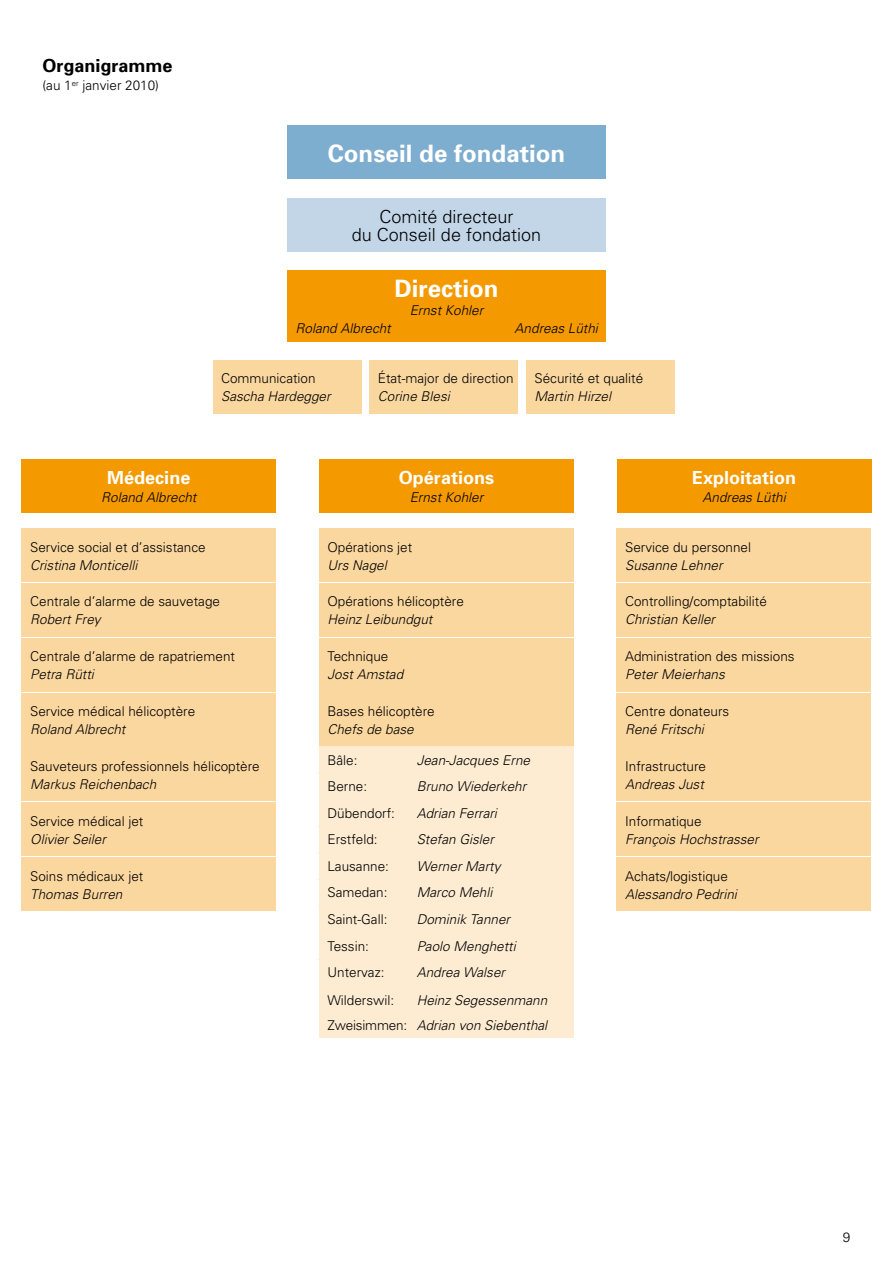
<style>
.page{position:relative;width:893px;height:1263px;background:#fff}
.page>*{position:absolute;margin:0;border:0;box-sizing:border-box;transform-origin:0 0}
.t1{font:700 24px "Univers";color:#fff}
.t2{font:300 18px/18px "Univers";color:#000;text-align:center}
.t3{font:700 18px "Univers";color:#fff}
.t4{font:700 18px "Univers";color:#000}
.t5{font:300 13.5px "Univers";color:#000}
.t6{font:italic 300 13.5px "Univers";color:#000}
.s1{font-style:normal}
</style>
<div class="page">
<div style="left:287px;top:125px;width:319px;height:54px;background:#7dadcf"></div>
<div style="left:287px;top:270px;width:319px;height:71px;background:#f49900"></div>
<div style="left:213px;top:360px;width:148px;height:54px;background:#fbd7a0"></div>
<div style="left:319px;top:459px;width:255px;height:53px;background:#f49900"></div>
<div style="left:22px;top:459px;width:254px;height:53px;background:#f49900"></div>
<div style="left:617px;top:459px;width:254px;height:53px;background:#f49900"></div>
<div style="left:526px;top:360px;width:149px;height:54px;background:#fbd7a0"></div>
<div style="left:22px;top:528px;width:254px;height:54px;background:#fbd7a0"></div>
<div style="left:22px;top:583px;width:254px;height:53px;background:#fbd7a0"></div>
<div style="left:22px;top:638px;width:254px;height:53px;background:#fbd7a0"></div>
<div style="left:319px;top:528px;width:254px;height:54px;background:#fbd7a0"></div>
<div style="left:319px;top:583px;width:254px;height:53px;background:#fbd7a0"></div>
<div style="left:319px;top:638px;width:254px;height:53px;background:#fbd7a0"></div>
<div style="left:319px;top:693px;width:254px;height:53px;background:#fbd7a0"></div>
<div style="left:617px;top:528px;width:254px;height:54px;background:#fbd7a0"></div>
<div style="left:617px;top:583px;width:254px;height:53px;background:#fbd7a0"></div>
<div style="left:617px;top:638px;width:254px;height:53px;background:#fbd7a0"></div>
<div style="left:617px;top:693px;width:254px;height:53px;background:#fbd7a0"></div>
<div style="left:22px;top:693px;width:254px;height:53px;background:#fbd7a0"></div>
<div style="left:22px;top:748px;width:254px;height:53px;background:#fbd7a0"></div>
<div style="left:22px;top:803px;width:254px;height:53px;background:#fbd7a0"></div>
<div style="left:22px;top:857px;width:254px;height:54px;background:#fbd7a0"></div>
<div style="left:617px;top:748px;width:254px;height:53px;background:#fbd7a0"></div>
<div style="left:617px;top:803px;width:254px;height:53px;background:#fbd7a0"></div>
<div style="left:617px;top:857px;width:254px;height:54px;background:#fbd7a0"></div>
<div style="left:287px;top:198px;width:319px;height:54px;background:#c2d6e8"></div>
<div style="left:319px;top:746px;width:254px;height:27px;background:#fdecd2"></div>
<div style="left:319px;top:771px;width:254px;height:28px;background:#fdecd2"></div>
<div style="left:319px;top:799px;width:254px;height:27px;background:#fdecd2"></div>
<div style="left:319px;top:824px;width:254px;height:28px;background:#fdecd2"></div>
<div style="left:319px;top:852px;width:254px;height:27px;background:#fdecd2"></div>
<div style="left:319px;top:878px;width:254px;height:28px;background:#fdecd2"></div>
<div style="left:319px;top:904px;width:254px;height:28px;background:#fdecd2"></div>
<div style="left:319px;top:932px;width:254px;height:27px;background:#fdecd2"></div>
<div style="left:319px;top:958px;width:254px;height:28px;background:#fdecd2"></div>
<div style="left:319px;top:986px;width:254px;height:26px;background:#fdecd2"></div>
<div style="left:369px;top:360px;width:149px;height:54px;background:#fbd7a0"></div>
<div style="left:319px;top:1011px;width:254px;height:27px;background:#fdecd2"></div>
<h2 class="t4" style="left:43px;top:54px;width:132px">Organigramme</h2>
<p class="t5" style="left:43px;top:77px;width:118px">(au 1<sup>er</sup> janvier 2010)</p>
<h1 class="t1" style="left:328px;top:138px;width:239px">Conseil de fondation</h1>
<h2 class="t2" style="left:352px;top:207px;width:191px">Comité directeur<br>du Conseil de fondation</h2>
<h1 class="t1" style="left:394px;top:274px;width:106px">Direction</h1>
<p class="t6" style="left:410px;top:303px;width:75px">Ernst Kohler</p>
<p class="t6" style="left:296px;top:321px;width:97px">Roland Albrecht</p>
<p class="t6" style="left:515px;top:321px;width:85px">Andreas Lüthi</p>
<p class="t5" style="left:221px;top:370px;width:96px">Communication</p>
<p class="t6" style="left:221px;top:388px;width:111px">Sascha Hardegger</p>
<p class="t5" style="left:378px;top:370px;width:137px">État-major de direction</p>
<p class="t6" style="left:378px;top:388px;width:74px">Corine Blesi</p>
<p class="t5" style="left:534px;top:370px;width:110px">Sécurité et qualité</p>
<p class="t6" style="left:534px;top:388px;width:78px">Martin Hirzel</p>
<h2 class="t3" style="left:107px;top:466px;width:85px">Médecine</h2>
<p class="t6" style="left:101px;top:489px;width:97px">Roland Albrecht</p>
<h2 class="t3" style="left:399px;top:466px;width:97px">Opérations</h2>
<p class="t6" style="left:410px;top:489px;width:75px">Ernst Kohler</p>
<h2 class="t3" style="left:692px;top:466px;width:106px">Exploitation</h2>
<p class="t6" style="left:702px;top:489px;width:85px">Andreas Lüthi</p>
<p class="t5" style="left:30px;top:539px;width:177px">Service social et d’assistance</p>
<p class="t6" style="left:30px;top:557px;width:109px">Cristina Monticelli</p>
<p class="t5" style="left:30px;top:593px;width:191px">Centrale d’alarme de sauvetage</p>
<p class="t6" style="left:30px;top:611px;width:72px">Robert Frey</p>
<p class="t5" style="left:30px;top:648px;width:206px">Centrale d’alarme de rapatriement</p>
<p class="t6" style="left:30px;top:666px;width:65px">Petra Rütti</p>
<p class="t5" style="left:30px;top:703px;width:167px">Service médical hélicoptère</p>
<p class="t6" style="left:30px;top:721px;width:97px">Roland Albrecht</p>
<p class="t5" style="left:30px;top:758px;width:231px">Sauveteurs professionnels hélicoptère</p>
<p class="t6" style="left:30px;top:776px;width:128px">Markus Reichenbach</p>
<p class="t5" style="left:30px;top:813px;width:115px">Service médical jet</p>
<p class="t6" style="left:30px;top:831px;width:77px">Olivier Seiler</p>
<p class="t5" style="left:30px;top:868px;width:115px">Soins médicaux jet</p>
<p class="t6" style="left:30px;top:886px;width:94px">Thomas Burren</p>
<p class="t5" style="left:327px;top:539px;width:86px">Opérations jet</p>
<p class="t6" style="left:327px;top:557px;width:61px">Urs Nagel</p>
<p class="t5" style="left:327px;top:593px;width:138px">Opérations hélicoptère</p>
<p class="t6" style="left:327px;top:611px;width:107px">Heinz Leibundgut</p>
<p class="t5" style="left:327px;top:648px;width:63px">Technique</p>
<p class="t6" style="left:327px;top:666px;width:77px">Jost Amstad</p>
<p class="t5" style="left:327px;top:703px;width:109px">Bases hélicoptère</p>
<p class="t6" style="left:327px;top:721px;width:88px">Chefs de base</p>
<p class="t5" style="left:327px;top:752px;width:32px">Bâle:</p>
<p class="t6" style="left:417px;top:752px;width:115px">Jean-Jacques Erne</p>
<p class="t5" style="left:327px;top:778px;width:41px">Berne:</p>
<p class="t6" style="left:417px;top:778px;width:111px">Bruno Wiederkehr</p>
<p class="t5" style="left:327px;top:805px;width:69px">Dübendorf:</p>
<p class="t6" style="left:417px;top:805px;width:82px">Adrian Ferrari</p>
<p class="t5" style="left:327px;top:831px;width:52px">Erstfeld:</p>
<p class="t6" style="left:417px;top:831px;width:79px">Stefan Gisler</p>
<p class="t5" style="left:327px;top:858px;width:63px">Lausanne:</p>
<p class="t6" style="left:417px;top:858px;width:85px">Werner Marty</p>
<p class="t5" style="left:327px;top:884px;width:62px">Samedan:</p>
<p class="t6" style="left:417px;top:884px;width:77px">Marco Mehli</p>
<p class="t5" style="left:327px;top:911px;width:61px">Saint-Gall:</p>
<p class="t6" style="left:417px;top:911px;width:95px">Dominik Tanner</p>
<p class="t5" style="left:327px;top:938px;width:43px">Tessin:</p>
<p class="t6" style="left:417px;top:938px;width:101px">Paolo Menghetti</p>
<p class="t5" style="left:327px;top:964px;width:58px">Untervaz:</p>
<p class="t6" style="left:417px;top:964px;width:90px">Andrea Walser</p>
<p class="t5" style="left:327px;top:991px;width:68px">Wilderswil:</p>
<p class="t6" style="left:417px;top:991px;width:132px">Heinz Segessenmann</p>
<p class="t6" style="left:327px;top:1017px;width:221px"><span class="s1">Zweisimmen:</span> Adrian von Siebenthal</p>
<p class="t5" style="left:625px;top:539px;width:128px">Service du personnel</p>
<p class="t6" style="left:625px;top:557px;width:99px">Susanne Lehner</p>
<p class="t5" style="left:625px;top:593px;width:143px">Controlling/comptabilité</p>
<p class="t6" style="left:625px;top:611px;width:92px">Christian Keller</p>
<p class="t5" style="left:625px;top:648px;width:171px">Administration des missions</p>
<p class="t6" style="left:625px;top:666px;width:101px">Peter Meierhans</p>
<p class="t5" style="left:625px;top:703px;width:106px">Centre donateurs</p>
<p class="t6" style="left:625px;top:721px;width:80px">René Fritschi</p>
<p class="t5" style="left:625px;top:758px;width:82px">Infrastructure</p>
<p class="t6" style="left:625px;top:776px;width:80px">Andreas Just</p>
<p class="t5" style="left:625px;top:813px;width:78px">Informatique</p>
<p class="t6" style="left:625px;top:831px;width:135px">François Hochstrasser</p>
<p class="t5" style="left:625px;top:868px;width:104px">Achats/logistique</p>
<p class="t6" style="left:625px;top:886px;width:113px">Alessandro Pedrini</p>
<p class="t5" style="left:843px;top:1229px;width:9px">9</p>
</div>
